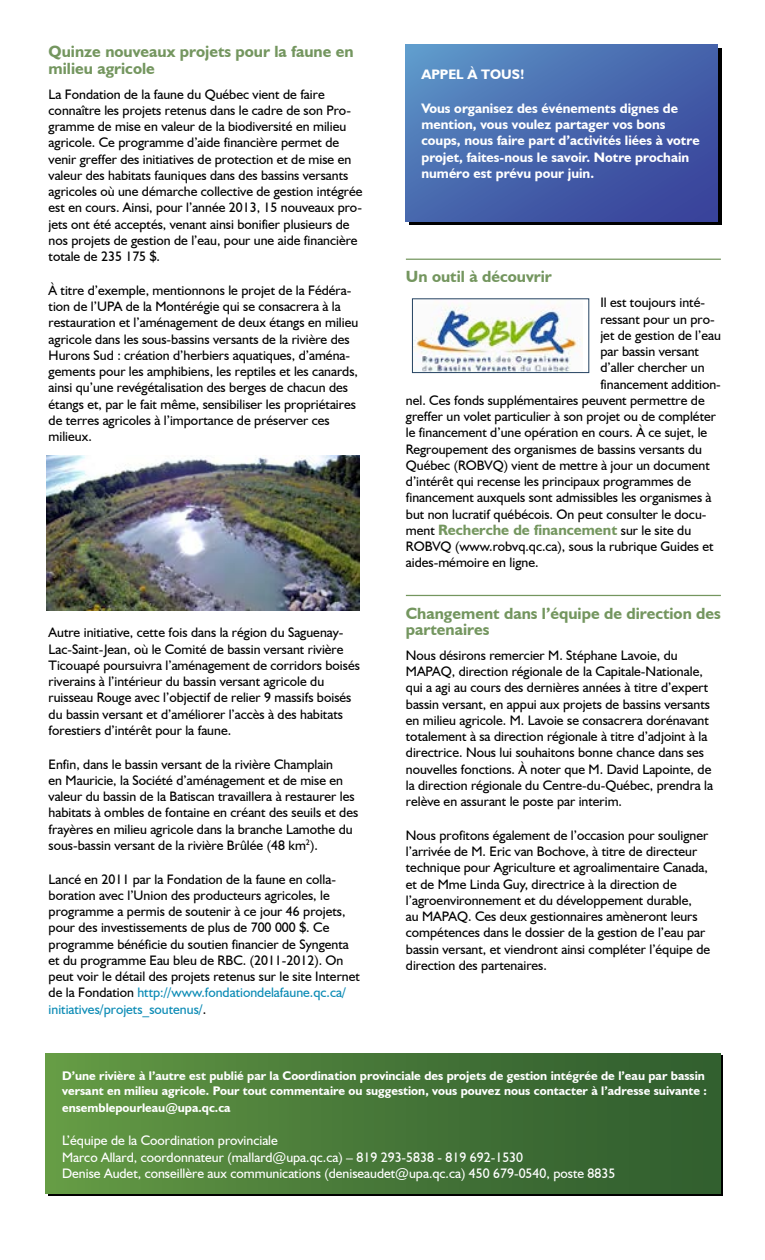
<style>
.page{position:relative;width:765px;height:1260px;background:#fff}
.page>*{position:absolute;margin:0;border:0;box-sizing:border-box;transform-origin:0 0}
.t1{font:700 16.25px/16.2px "Humanist 521 BT";color:#74965f}
.t2{font:700 15px "Humanist 521 BT";color:#74965f}
.t3{font:13.75px/16.2px "Humanist 521 BT";color:#000}
.t4{font:13.75px/16.2px "Humanist 521 BT";color:#fff}
.t5{font:700 13.75px/16.2px "Humanist 521 BT";color:#fff}
.t6{font:700 12.5px/15px "Humanist 521 BT";color:#fff}
.s1{color:#0b8bb5}
.s2{font-weight:400;font-size:13.75px;color:#000}
</style>
<div class="page">
<div style="left:49px;top:1056px;width:674px;height:140px;background:linear-gradient(to right,#000,#000)"></div>
<hr style="left:406px;top:259px;width:315px;height:1px;background:#74965f">
<hr style="left:406px;top:595px;width:315px;height:1px;background:#74965f">
<div style="left:46px;top:1053px;width:674px;height:140px;background:linear-gradient(to right,#639944,#2d5a2d)"></div>
<img style="left:47px;top:455px;width:312px;height:155px">
<img style="left:414px;top:303px;width:168px;height:68px">
<div style="left:412px;top:299px;width:177px;height:74px;border:1px solid #234160"></div>
<div style="left:409px;top:48px;width:313px;height:177px;background:linear-gradient(to right,#000,#000)"></div>
<svg style="left:405px;top:44px;width:313px;height:177px"></svg>
<p class="t1" style="left:49px;top:43px;width:307px">Quinze nouveaux projets pour la faune en milieu agricole</p>
<p class="t3" style="left:49px;top:86px;width:315px">La Fondation de la faune du Québec vient de faire connaître les projets retenus dans le cadre de son Pro&shy;gramme de mise en valeur de la biodiversité en milieu agricole. Ce programme d’aide financière permet de venir greffer des initiatives de protection et de mise en valeur des habitats fauniques dans des bassins versants agricoles où une démarche collective de gestion intégrée est en cours. Ainsi, pour l’année 2013, 15 nouveaux pro&shy;jets ont été acceptés, venant ainsi bonifier plusieurs de nos projets de gestion de l’eau, pour une aide financière totale de 235 175 $.</p>
<p class="t3" style="left:49px;top:282px;width:311px">À titre d’exemple, mentionnons le projet de la Fédéra&shy;tion de l’UPA de la Montérégie qui se consacrera à la restauration et l’aménagement de deux étangs en milieu agricole dans les sous-bassins versants de la rivière des Hurons Sud : création d’herbiers aquatiques, d’aména&shy;gements pour les amphibiens, les reptiles et les canards, ainsi qu’une revégétalisation des berges de chacun des étangs et, par le fait même, sensibiliser les propriétaires de terres agricoles à l’importance de préserver ces milieux.</p>
<p class="t3" style="left:49px;top:624px;width:313px">Autre initiative, cette fois dans la région du Saguenay-Lac-Saint-Jean, où le Comité de bassin versant rivière Ticouapé poursuivra l’aménagement de corridors boisés riverains à l’intérieur du bassin versant agricole du ruisseau Rouge avec l’objectif de relier 9 massifs boisés du bassin versant et d’améliorer l’accès à des habitats forestiers d’intérêt pour la faune.</p>
<p class="t3" style="left:49px;top:756px;width:311px">Enfin, dans le bassin versant de la rivière Champlain<br>en Mauricie, la Société d’aménagement et de mise en valeur du bassin de la Batiscan travaillera à restaurer les habitats à ombles de fontaine en créant des seuils et des frayères en milieu agricole dans la branche Lamothe du sous-bassin versant de la rivière Brûlée (48 km<sup>2</sup>).</p>
<p class="t3" style="left:49px;top:871px;width:313px">Lancé en 2011 par la Fondation de la faune en colla&shy;boration avec l’Union des producteurs agricoles, le programme a permis de soutenir à ce jour 46 projets, pour des investissements de plus de 700 000 $. Ce programme bénéficie du soutien financier de Syngenta et du programme Eau bleu de RBC. (2011-2012). On peut voir le détail des projets retenus sur le site Internet de la Fondation <span class="s1">http://www.fondationdelafaune.qc.ca/ initiatives/projets_soutenus/</span>.</p>
<p class="t5" style="left:421px;top:66px;width:105px">APPEL À TOUS!</p>
<p class="t5" style="left:421px;top:100px;width:280px">Vous organisez des événements dignes de mention, vous voulez partager vos bons coups, nous faire part d’activités liées à votre projet, faites-nous le savoir. Notre prochain numéro est prévu pour juin.</p>
<p class="t1" style="left:406px;top:268px;width:147px">Un outil à découvrir</p>
<p class="t3" style="left:600px;top:294px;width:106px">Il est toujours inté-</p>
<p class="t3" style="left:600px;top:311px;width:116px">ressant pour un pro-</p>
<p class="t3" style="left:600px;top:327px;width:122px">jet de gestion de l’eau</p>
<p class="t3" style="left:600px;top:343px;width:100px">par bassin versant</p>
<p class="t3" style="left:600px;top:359px;width:106px">d’aller chercher un</p>
<p class="t3" style="left:600px;top:376px;width:122px">financement addition-</p>
<p class="t3" style="left:406px;top:392px;width:300px">nel. Ces fonds supplémentaires peuvent permettre de</p>
<p class="t3" style="left:406px;top:408px;width:312px">greffer un volet particulier à son projet ou de compléter</p>
<p class="t3" style="left:406px;top:424px;width:303px">le financement d’une opération en cours. À ce sujet, le</p>
<p class="t3" style="left:406px;top:441px;width:298px">Regroupement des organismes de bassins versants du</p>
<p class="t3" style="left:406px;top:457px;width:305px">Québec (ROBVQ) vient de mettre à jour un document</p>
<p class="t3" style="left:406px;top:473px;width:287px">d’intérêt qui recense les principaux programmes de</p>
<p class="t3" style="left:406px;top:489px;width:307px">financement auxquels sont admissibles les organismes à</p>
<p class="t3" style="left:406px;top:506px;width:302px">but non lucratif québécois. On peut consulter le docu-</p>
<p class="t2" style="left:406px;top:520px;width:287px"><span class="s2">ment</span> Recherche de financement <span class="s2">sur le site du</span></p>
<p class="t3" style="left:406px;top:538px;width:309px">ROBVQ (www.robvq.qc.ca), sous la rubrique Guides et aides-mémoire en ligne.</p>
<p class="t1" style="left:406px;top:605px;width:317px">Changement dans l’équipe de direction des partenaires</p>
<p class="t3" style="left:406px;top:647px;width:309px">Nous désirons remercier M. Stéphane Lavoie, du MAPAQ, direction régionale de la Capitale-Nationale, qui a agi au cours des dernières années à titre d’expert bassin versant, en appui aux projets de bassins versants en milieu agricole. M. Lavoie se consacrera dorénavant totalement à sa direction régionale à titre d’adjoint à la directrice. Nous lui souhaitons bonne chance dans ses nouvelles fonctions. À noter que M. David Lapointe, de la direction régionale du Centre-du-Québec, prendra la relève en assurant le poste par interim.</p>
<p class="t3" style="left:406px;top:827px;width:306px">Nous profitons également de l’occasion pour souligner l’arrivée de M. Eric van Bochove, à titre de directeur technique pour Agriculture et agroalimentaire Canada, et de Mme Linda Guy, directrice à la direction de l’agroenvironnement et du développement durable,<br>au MAPAQ. Ces deux gestionnaires amèneront leurs compétences dans le dossier de la gestion de l’eau par bassin versant, et viendront ainsi compléter l’équipe de direction des partenaires.</p>
<p class="t6" style="left:62px;top:1068px;width:646px">D’une rivière à l’autre est publié par la Coordination provinciale des projets de gestion intégrée de l’eau par bassin versant en milieu agricole. Pour tout commentaire ou suggestion, vous pouvez nous contacter à l’adresse suivante :</p>
<p class="t6" style="left:62px;top:1100px;width:170px">ensemblepourleau@upa.qc.ca</p>
<p class="t4" style="left:62px;top:1132px;width:555px">L’équipe de la Coordination provinciale<br>Marco Allard, coordonnateur (mallard@upa.qc.ca) – 819 293-5838 - 819 692-1530<br>Denise Audet, conseillère aux communications (deniseaudet@upa.qc.ca) 450 679-0540, poste 8835</p>
</div>
